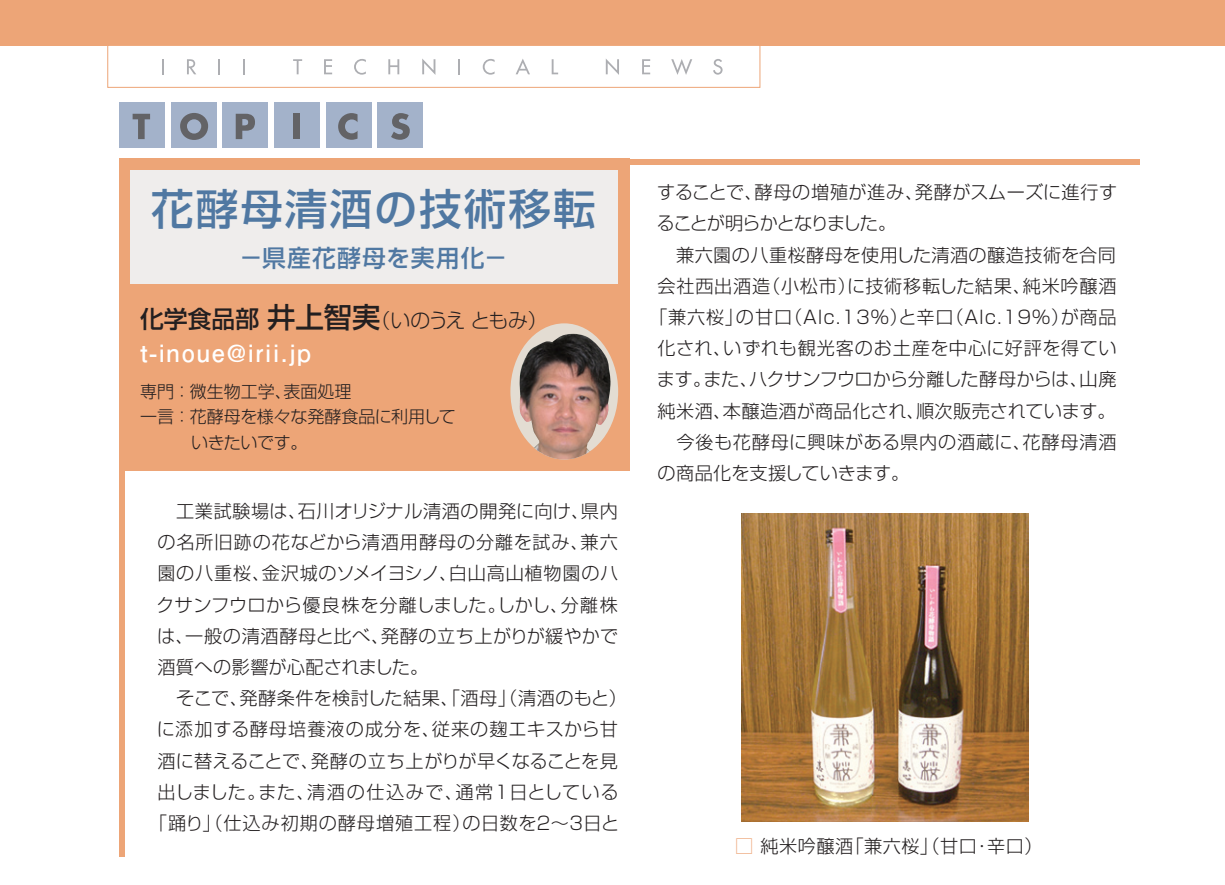
<style>
.page{position:relative;width:1225px;height:885px;background:#fff}
.page>*{position:absolute;margin:0;border:0;box-sizing:border-box;transform-origin:0 0}
.t1{font:500 42.6px "Shin Go Pro";letter-spacing:.05em;color:#5078a2}
.t2{font:700 23.8px "Futo Go B101 Pro";letter-spacing:.075em;color:#fff}
.t3{font:500 23.8px "Shin Go Pro";letter-spacing:.05em;color:#5078a2}
.t4{font:300 19.8px "Shin Go Pro";letter-spacing:-.085em;color:#231f20}
.t5{font:300 18.2px "Shin Go Pro";letter-spacing:.025em;color:#231f20}
.t6{font:300 18.2px "Shin Go Pro";letter-spacing:.05em;color:#231f20}
.t7{font:300 18.2px "Shin Go Pro";letter-spacing:.045em;color:#231f20}
.t8{font:300 18.2px "Shin Go Pro";letter-spacing:.005em;color:#231f20}
.t9{font:300 18.2px "Shin Go Pro";letter-spacing:-.02em;color:#231f20}
.t10{font:300 18.2px "Shin Go Pro";letter-spacing:-.065em;color:#231f20}
.t11{font:300 18.2px "Shin Go Pro";letter-spacing:-.005em;color:#231f20}
.t12{font:300 17px/25.6px "Shin Go Pro";color:#231f20}
.s1{font-weight:500;font-size:23.8px}
.s2{font-weight:500;font-size:28.4px}
.s3{color:#eda577}
</style>
<div class="page">
<div style="left:119px;top:471px;width:6px;height:385px;background:#eda577"></div>
<div style="left:119px;top:159px;width:510px;height:312px;background:#eda577"></div>
<div style="left:130px;top:170px;width:488px;height:113px;background:#efedec"></div>
<div style="left:629px;top:159px;width:511px;height:5px;background:#eda577"></div>
<div style="left:0;top:0;width:1225px;height:45px;background:#eda577"></div>
<div style="left:107px;top:45px;width:653px;height:43px;background:#fff;border:1px solid #eda577"></div>
<svg style="left:162px;top:59px;width:2px;height:15px"></svg>
<svg style="left:187px;top:59px;width:9px;height:15px"></svg>
<svg style="left:218px;top:59px;width:2px;height:15px"></svg>
<svg style="left:243px;top:59px;width:2px;height:15px"></svg>
<svg style="left:293px;top:59px;width:9px;height:15px"></svg>
<svg style="left:324px;top:59px;width:8px;height:15px"></svg>
<svg style="left:354px;top:59px;width:12px;height:16px"></svg>
<svg style="left:388px;top:59px;width:11px;height:15px"></svg>
<svg style="left:422px;top:59px;width:13px;height:16px"></svg>
<svg style="left:458px;top:59px;width:2px;height:15px"></svg>
<svg style="left:483px;top:59px;width:11px;height:16px"></svg>
<svg style="left:516px;top:59px;width:14px;height:15px"></svg>
<svg style="left:551px;top:59px;width:7px;height:15px"></svg>
<svg style="left:606px;top:59px;width:13px;height:16px"></svg>
<svg style="left:642px;top:59px;width:8px;height:15px"></svg>
<svg style="left:671px;top:59px;width:21px;height:16px"></svg>
<svg style="left:713px;top:59px;width:9px;height:16px"></svg>
<div style="left:119px;top:102px;width:46px;height:45px;background:#a3b2ca"></div>
<div style="left:171px;top:102px;width:45px;height:45px;background:#a3b2ca"></div>
<div style="left:222px;top:102px;width:46px;height:45px;background:#a3b2ca"></div>
<div style="left:274px;top:102px;width:45px;height:45px;background:#a3b2ca"></div>
<div style="left:326px;top:102px;width:45px;height:45px;background:#a3b2ca"></div>
<div style="left:377px;top:102px;width:46px;height:45px;background:#a3b2ca"></div>
<svg style="left:133px;top:114px;width:17px;height:25px"></svg>
<svg style="left:180px;top:113px;width:28px;height:27px"></svg>
<svg style="left:236px;top:114px;width:19px;height:25px"></svg>
<div style="left:293px;top:114px;width:6px;height:25px;background:#636366"></div>
<svg style="left:338px;top:113px;width:19px;height:27px"></svg>
<svg style="left:391px;top:113px;width:19px;height:27px"></svg>
<div style="left:510px;top:323px;width:108px;height:136px;background:#e3dcd2;border-radius:50%"></div>
<img style="left:519px;top:334px;width:92px;height:125px">
<img style="left:741px;top:513px;width:287px;height:307px">
<h1 class="t1" style="left:151px;top:173px;width:446px">花酵母清酒の技術移転</h1>
<h2 class="t3" style="left:239px;top:239px;width:270px">－県産花酵母を実用化－</h2>
<p class="t4" style="left:140px;top:304px;width:409px"><span class="s1">化学食品部</span> <span class="s2">井上智実</span>（いのうえ ともみ）</p>
<h2 class="t2" style="left:140px;top:333px;width:172px">t-inoue@irii.jp</h2>
<p class="t12" style="left:140px;top:376px;width:317px">専門 ：微生物工学、表面処理<br>一言 ：花酵母を様々な発酵食品に利用して　　　いきたいです。</p>
<p class="t5" style="left:157px;top:496px;width:462px">　工業試験場は、石川オリジナル清酒の開発に向け、県内</p>
<p class="t6" style="left:157px;top:527px;width:462px">の名所旧跡の花などから清酒用酵母の分離を試み、兼六</p>
<p class="t7" style="left:157px;top:558px;width:462px">園の八重桜、金沢城のソメイヨシノ、白山高山植物園のハ</p>
<p class="t8" style="left:156px;top:589px;width:463px">クサンフウロから優良株を分離しました。しかし、分離株</p>
<p class="t5" style="left:157px;top:621px;width:462px">は、一般の清酒酵母と比べ、発酵の立ち上がりが緩やかで</p>
<p class="t8" style="left:157px;top:652px;width:272px">酒質への影響が心配されました。</p>
<p class="t5" style="left:157px;top:683px;width:471px">　そこで、発酵条件を検討した結果、「酒母」（清酒のもと）</p>
<p class="t6" style="left:157px;top:714px;width:463px">に添加する酵母培養液の成分を、従来の麹エキスから甘</p>
<p class="t8" style="left:157px;top:745px;width:462px">酒に替えることで、発酵の立ち上がりが早くなることを見</p>
<p class="t5" style="left:157px;top:777px;width:463px">出しました。また、清酒の仕込みで、通常１日としている</p>
<p class="t6" style="left:149px;top:808px;width:472px">「踊り」（仕込み初期の酵母増殖工程）の日数を２～３日と</p>
<p class="t5" style="left:657px;top:177px;width:461px">することで、酵母の増殖が進み、発酵がスムーズに進行す</p>
<p class="t10" style="left:657px;top:208px;width:241px">ることが明らかとなりました。</p>
<p class="t5" style="left:657px;top:240px;width:460px">　兼六園の八重桜酵母を使用した清酒の醸造技術を合同</p>
<p class="t7" style="left:657px;top:271px;width:461px">会社西出酒造（小松市）に技術移転した結果、純米吟醸酒</p>
<p class="t6" style="left:649px;top:302px;width:469px">「兼六桜」の甘口（Alc.13%）と辛口（Alc.19%）が商品</p>
<p class="t5" style="left:657px;top:333px;width:461px">化され、いずれも観光客のお土産を中心に好評を得てい</p>
<p class="t9" style="left:657px;top:364px;width:461px">ます。また、ハクサンフウロから分離した酵母からは、山廃</p>
<p class="t5" style="left:657px;top:395px;width:460px">純米酒、本醸造酒が商品化され、順次販売されています。</p>
<p class="t7" style="left:657px;top:427px;width:461px">　今後も花酵母に興味がある県内の酒蔵に、花酵母清酒</p>
<p class="t11" style="left:657px;top:458px;width:253px">の商品化を支援していきます。</p>
<p class="t5" style="left:735px;top:830px;width:309px"><span class="s3">□</span> 純米吟醸酒「兼六桜」（甘口･辛口）</p>
</div>
